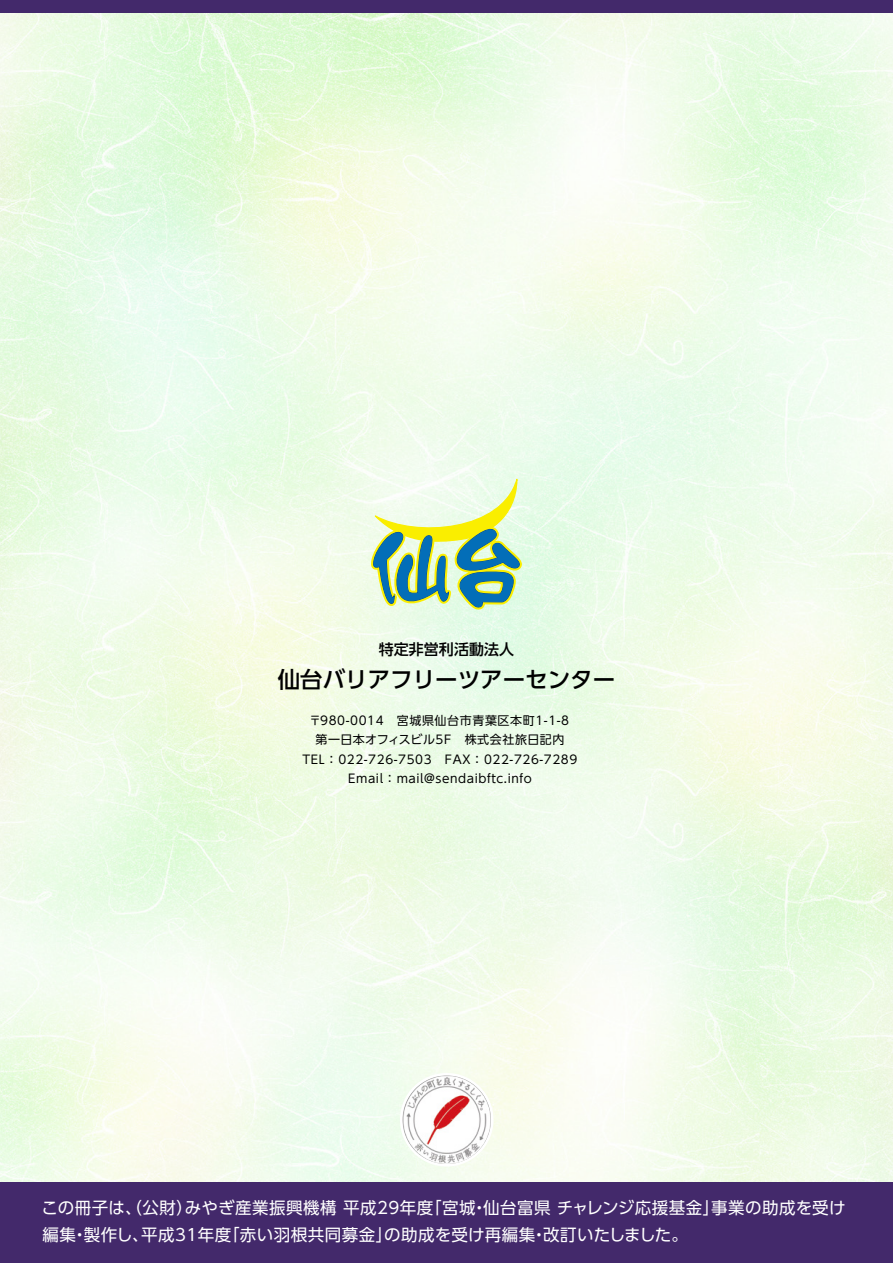
<style>
.page{position:relative;width:893px;height:1263px;background:#fff}
.page>*{position:absolute;margin:0;border:0;box-sizing:border-box;transform-origin:0 0}
.t1{font:500 22.5px "UD Shin Go Pro";color:#000}
.t2{font:16.5px/27px "UD Shin Go Pro";letter-spacing:.03em;color:#fff}
.t3{font:500 15px "UD Shin Go Pro";color:#000}
.t4{font:12px/19.5px "UD Shin Go Pro";letter-spacing:.05em;color:#000;text-align:center}
</style>
<div class="page">
<img style="left:0;top:13px;width:893px;height:1169px">
<div style="left:0;top:1182px;width:893px;height:81px;background:#43296b"></div>
<div style="left:0;top:0;width:893px;height:13px;background:#43296b"></div>
<svg style="left:368px;top:470px;width:162px;height:144px;background:#bddab9"></svg>
<div style="left:400px;top:1073px;width:93px;height:93px;background:#fff;border-radius:50%"></div>
<img style="left:402px;top:1075px;width:89px;height:89px;border-radius:44px">
<p class="t3" style="left:379px;top:637px;width:137px">特定非営利活動法人</p>
<h1 class="t1" style="left:278px;top:661px;width:339px">仙台バリアフリーツアーセンター</h1>
<p class="t4" style="left:303px;top:710px;width:276px">〒980-0014　宮城県仙台市青葉区本町1-1-8第一日本オフィスビル5F　株式会社旅日記内<br>TEL ： 022-726-7503　FAX ： 022-726-7289<br>Email ： mail@sendaibftc.info</p>
<h2 class="t2" style="left:42px;top:1194px;width:805px">この冊子は、（公財）みやぎ産業振興機構 平成29年度「宮城・仙台富県 チャレンジ応援基金」事業の助成を受け編集・製作し、平成31年度「赤い羽根共同募金」の助成を受け再編集・改訂いたしました。</h2>
</div>
